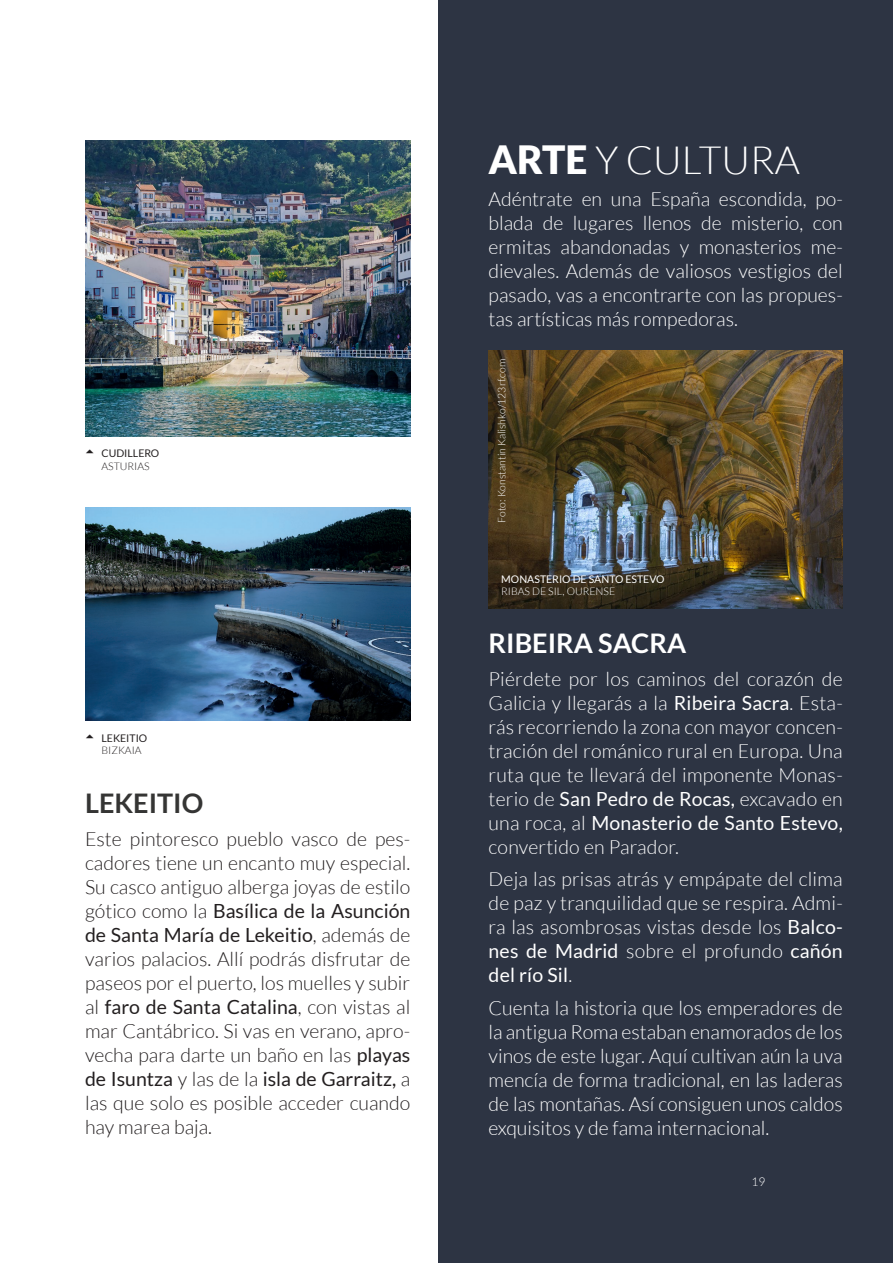
<style>
.page{position:relative;width:893px;height:1263px;background:#fff}
.page>*{position:absolute;margin:0;border:0;box-sizing:border-box;transform-origin:0 0}
.t1{font:300 39px "Lato";color:#fff}
.t2{font:700 27px "Lato";color:#fff}
.t3{font:700 27px "Lato";color:#353534}
.Body{font:300 19.5px/24px "Lato";color:#fff;text-align:justify}
.Body-2{font:300 19.5px/24px "Lato";color:#231f20;text-align:justify}
.t4{font:300 12px "Lato";color:#fff}
.PIE_ARRIBA{font:300 10.5px "Lato";color:#fff}
.PIE_ARRIBA-2{font:10.5px "Lato";color:#fff}
.SUBPIE_ARRIBA{font:300 10.5px "Lato";color:#fff}
.t5{font:10.5px "Lato";color:#231f20}
.SUBPIE_ARRIBA-2{font:300 10.5px "Lato";color:#231f20}
.s1{font-weight:400}
.s2{font-weight:900}
</style>
<div class="page">
<div style="left:438px;top:0;width:455px;height:1263px;background:#2d3443"></div>
<img style="left:85px;top:141px;width:325px;height:295px">
<img style="left:489px;top:351px;width:354px;height:258px">
<img style="left:85px;top:507px;width:325px;height:213px">
<p class="t5" style="left:102px;top:448px;width:59px">CUDILLERO</p>
<p class="SUBPIE_ARRIBA-2" style="left:102px;top:461px;width:50px">ASTURIAS</p>
<p class="t5" style="left:102px;top:732px;width:47px">LEKEITIO</p>
<p class="SUBPIE_ARRIBA-2" style="left:102px;top:745px;width:42px">BIZKAIA</p>
<h2 class="t3" style="left:85px;top:788px;width:120px">LEKEITIO</h2>
<p class="Body-2" style="left:85px;top:827px;width:327px">Este pintoresco pueblo vasco de pes&shy;cadores tiene un encanto muy especial.<br>Su casco antiguo alberga joyas de estilo gótico como la <span class="s1">Basílica de la Asunción de Santa María de Lekeitio</span>, además de varios palacios. Allí podrás disfrutar de paseos por el puerto, los muelles y subir al <span class="s1">faro de Santa Catalina</span>, con vistas al mar Cantábrico. Si vas en verano, apro&shy;vecha para darte un baño en las <span class="s1">playas de Isuntza</span> y las de la <span class="s1">isla de Garraitz,</span> a las que solo es posible acceder cuando hay marea baja.</p>
<h1 class="t1" style="left:489px;top:139px;width:313px"><span class="s2">ARTE</span> Y CULTURA</h1>
<p class="Body" style="left:489px;top:187px;width:356px">Adéntrate en una España escondida, po&shy;blada de lugares llenos de misterio, con ermitas abandonadas y monasterios me&shy;dievales. Además de valiosos vestigios del pasado, vas a encontrarte con las propues&shy;tas artísticas más rompedoras.</p>
<p class="PIE_ARRIBA" style="left:496px;top:523px;width:165px;rotate:-90deg">Foto: Konstantin Kalishko/123rf.com</p>
<p class="PIE_ARRIBA-2" style="left:501px;top:573px;width:165px">MONASTERIO DE SANTO ESTEVO</p>
<p class="SUBPIE_ARRIBA" style="left:501px;top:586px;width:115px">RIBAS DE SIL, OURENSE</p>
<h2 class="t2" style="left:489px;top:628px;width:199px">RIBEIRA SACRA</h2>
<p class="Body" style="left:489px;top:667px;width:356px">Piérdete por los caminos del corazón de Galicia y llegarás a la <span class="s1">Ribeira Sacra</span>. Esta&shy;rás recorriendo la zona con mayor concen&shy;tración del románico rural en Europa. Una ruta que te llevará del imponente Monas&shy;terio de <span class="s1">San Pedro de Rocas,</span> excavado en una roca, al <span class="s1">Monasterio de Santo Estevo, </span>convertido en Parador.</p>
<p class="Body" style="left:489px;top:867px;width:356px">Deja las prisas atrás y empápate del clima de paz y tranquilidad que se respira. Admi&shy;ra las asombrosas vistas desde los <span class="s1">Balco&shy;nes de Madrid</span> sobre el profundo <span class="s1">cañón del río Sil</span>.</p>
<p class="Body" style="left:489px;top:996px;width:356px">Cuenta la historia que los emperadores de la antigua Roma estaban enamorados de los vinos de este lugar. Aquí cultivan aún la uva mencía de forma tradicional, en las laderas de las montañas. Así consiguen unos caldos exquisitos y de fama internacional.</p>
<p class="t4" style="left:751px;top:1175px;width:15px">19</p>
</div>
